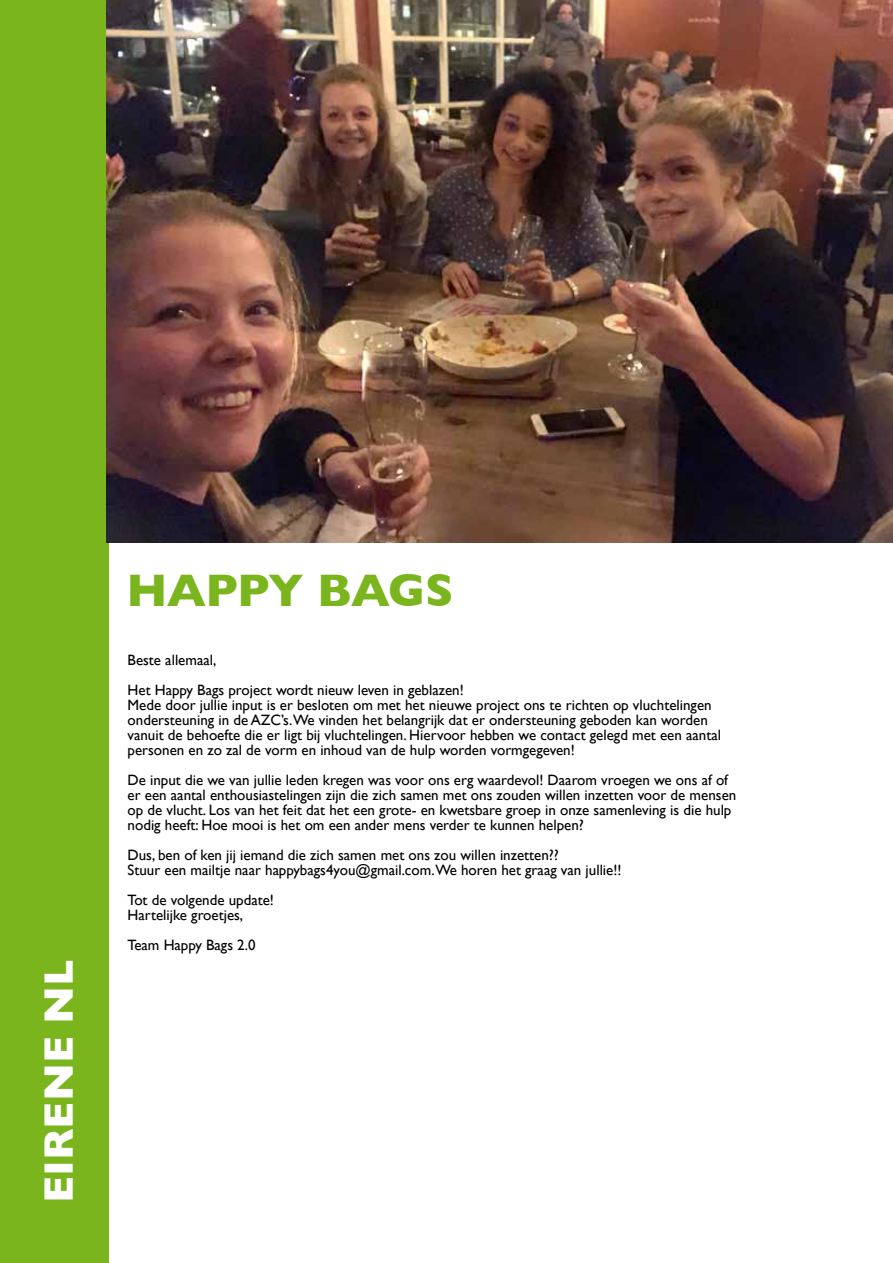
<style>
.page{position:relative;width:893px;height:1263px;background:#fff}
.page>*{position:absolute;margin:0;border:0;box-sizing:border-box;transform-origin:0 0}
.t1{font:700 46.5px "Gill Sans";letter-spacing:-.02em;color:#7ab51d}
.t2{font:700 42px "Gill Sans";color:#fff}
.t3{font:15px/15px "Gill Sans";color:#000}
</style>
<div class="page">
<div style="left:0;top:0;width:108px;height:1263px;background:#7ab51d"></div>
<img style="left:106px;top:0;width:787px;height:542px">
<h2 class="t2" style="left:25px;top:1203px;width:245px;rotate:-90deg">EIRENE NL</h2>
<h1 class="t1" style="left:126px;top:553px;width:328px">HAPPY BAGS</h1>
<p class="t3" style="left:128px;top:645px;width:338px;line-height:30px">Beste allemaal,<br>Het Happy Bags project wordt nieuw leven in geblazen!</p>
<p class="t3" style="left:128px;top:697px;width:595px">Mede door jullie input is er besloten om met het nieuwe project ons te richten op vluchtelingen ondersteuning in de AZC’s.We vinden het belangrijk dat er ondersteuning geboden kan worden vanuit de behoefte die er ligt bij vluchtelingen. Hiervoor hebben we contact gelegd met een aantal personen en zo zal de vorm en inhoud van de hulp worden vormgegeven!</p>
<p class="t3" style="left:128px;top:772px;width:610px">De input die we van jullie leden kregen was voor ons erg waardevol! Daarom vroegen we ons af of er een aantal enthousiastelingen zijn die zich samen met ons zouden willen inzetten voor de mensen op de vlucht. Los van het feit dat het een grote- en kwetsbare groep in onze samenleving is die hulp nodig heeft: Hoe mooi is het om een ander mens verder te kunnen helpen?</p>
<p class="t3" style="left:128px;top:847px;width:495px">Dus, ben of ken jij iemand die zich samen met ons zou willen inzetten??<br>Stuur een mailtje naar happybags4you@gmail.com.We horen het graag van jullie!!</p>
<p class="t3" style="left:128px;top:892px;width:148px">Tot de volgende update!<br>Hartelijke groetjes,</p>
<p class="t3" style="left:128px;top:937px;width:130px">Team Happy Bags 2.0</p>
</div>
